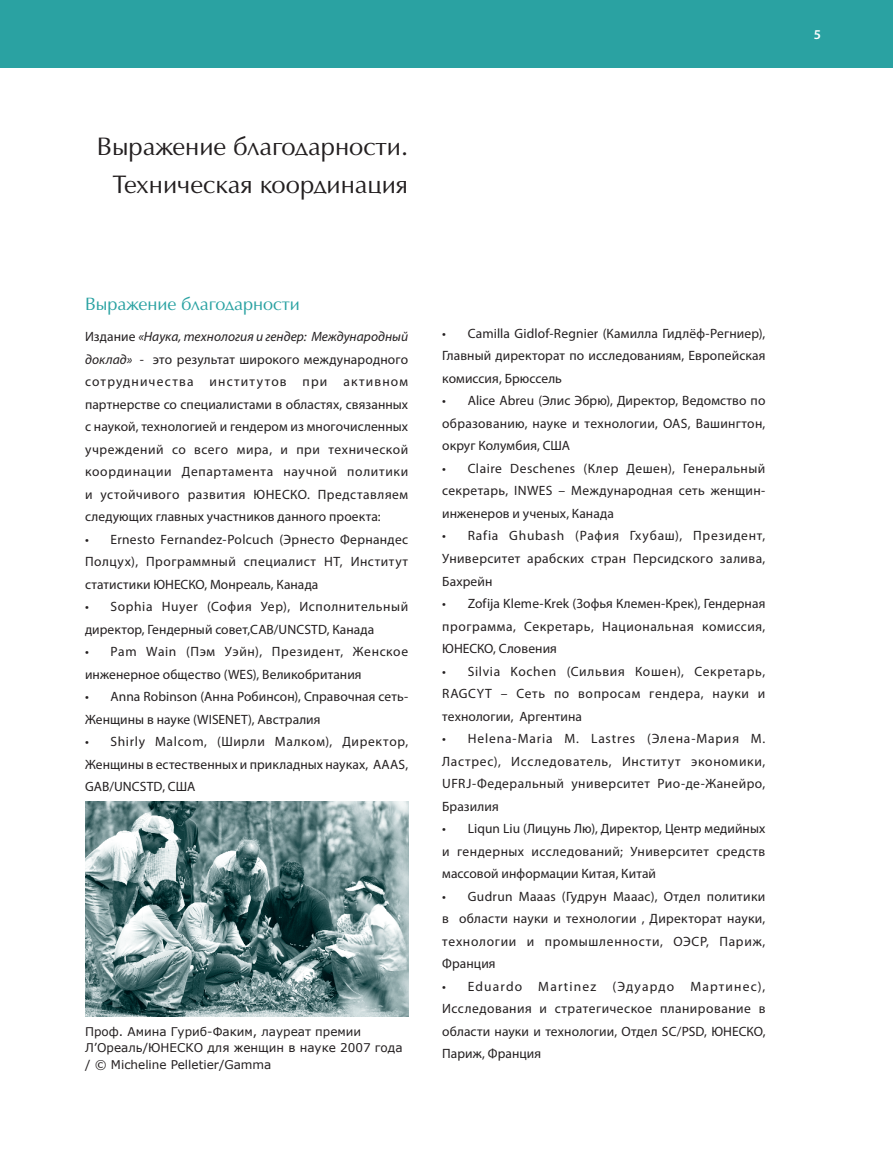
<style>
.page{position:relative;width:893px;height:1149px;background:#fff}
.page>*{position:absolute;margin:0;border:0;box-sizing:border-box;transform-origin:0 0}
.cb_titre_chapitre{font:25.5px/38.2px "AG Opus";color:#231f20;text-align:right}
.bfg_figure_titre_1{font:18px "AG Opus";color:#2aa2a2}
.ac_puces_enumeration{font:13.5px/22.5px "Myriad Pro";letter-spacing:.01em;color:#231f20;text-align:justify}
.bc_tableau_texte{font:12px/16.5px "Verdana";color:#231f20}
.s1{font-style:italic}
</style>
<div class="page">
<div style="left:0;top:0;width:893px;height:68px;background:#2aa2a2"></div>
<img style="left:85px;top:801px;width:323px;height:215px">
<p class="cb_titre_chapitre" style="left:97px;top:127px;width:313px">Выражение благодарности.<br>Техническая координация</p>
<p class="bfg_figure_titre_1" style="left:85px;top:293px;width:216px">Выражение благодарности</p>
<p class="ac_puces_enumeration" style="left:85px;top:325px;width:325px">Издание <span class="s1">«Наука, технология и гендер: Международный доклад»</span> - это результат широкого международного сотрудничества институтов при активном партнерстве со специалистами в областях, связанных с наукой, технологией и гендером из многочисленных учреждений со всего мира, и при технической координации Департамента научной политики и устойчивого развития ЮНЕСКО. Представляем следующих главных участников данного проекта:</p>
<p class="ac_puces_enumeration" style="left:85px;top:527px;width:325px;text-indent:26px">Ernesto Fernandez-Polcuch (Эрнесто Фернандес Полцух), Программный специалист НТ, Институт статистики ЮНЕСКО, Монреаль, Канада</p>
<p class="ac_puces_enumeration" style="left:85px;top:595px;width:325px;text-indent:26px">Sophia Huyer (София Уер), Исполнительный директор, Гендерный совет,CAB/UNCSTD, Канада</p>
<p class="ac_puces_enumeration" style="left:85px;top:640px;width:325px;text-indent:26px">Pam Wain (Пэм Уэйн), Президент, Женское инженерное общество (WES), Великобритания</p>
<p class="ac_puces_enumeration" style="left:85px;top:685px;width:325px;text-indent:26px">Anna Robinson (Анна Робинсон), Справочная сеть-<br>Женщины в науке (WISENET), Австралия</p>
<p class="ac_puces_enumeration" style="left:85px;top:730px;width:325px;text-indent:26px">Shirly Malcom, (Ширли Малком), Директор, Женщины в естественных и прикладных науках, AAAS, GAB/UNCSTD, США</p>
<p class="ac_puces_enumeration" style="left:85px;top:527px;width:5px">•</p>
<p class="ac_puces_enumeration" style="left:85px;top:595px;width:5px">•</p>
<p class="ac_puces_enumeration" style="left:85px;top:640px;width:5px">•</p>
<p class="ac_puces_enumeration" style="left:85px;top:685px;width:5px">•</p>
<p class="ac_puces_enumeration" style="left:85px;top:730px;width:5px">•</p>
<p class="bc_tableau_texte" style="left:85px;top:1022px;width:319px">Проф. Амина Гуриб-Факим, лауреат премии<br>Л’Ореаль/ЮНЕСКО для женщин в науке 2007 года / © Micheline Pelletier/Gamma</p>
<p class="ac_puces_enumeration" style="left:442px;top:322px;width:325px;text-indent:26px">Camilla Gidlof-Regnier (Камилла Гидлёф-Регниер), Главный директорат по исследованиям, Европейская комиссия, Брюссель</p>
<p class="ac_puces_enumeration" style="left:442px;top:389px;width:325px;text-indent:26px">Alice Abreu (Элис Эбрю), Директор, Ведомство по образованию, науке и технологии, OAS, Вашингтон, округ Колумбия, США</p>
<p class="ac_puces_enumeration" style="left:442px;top:457px;width:325px;text-indent:26px">Claire Deschenes (Клер Дешен), Генеральный секретарь, INWES – Международная сеть женщин&shy;инженеров и ученых, Канада</p>
<p class="ac_puces_enumeration" style="left:442px;top:524px;width:325px;text-indent:26px">Rafia Ghubash (Рафия Гхубаш), Президент, Университет арабских стран Персидского залива, Бахрейн</p>
<p class="ac_puces_enumeration" style="left:442px;top:592px;width:325px;text-indent:26px">Zofija Kleme-Krek (Зофья Клемен-Крек), Гендерная программа, Секретарь, Национальная комиссия, ЮНЕСКО, Словения</p>
<p class="ac_puces_enumeration" style="left:442px;top:659px;width:325px;text-indent:26px">Silvia Kochen (Сильвия Кошен), Секретарь, RAGCYT – Сеть по вопросам гендера, науки и технологии, Аргентина</p>
<p class="ac_puces_enumeration" style="left:442px;top:727px;width:325px;text-indent:26px">Helena-Maria M. Lastres (Элена-Мария М.<br>Ластрес), Исследователь, Институт экономики, UFRJ-Федеральный университет Рио-де-Жанейро, Бразилия</p>
<p class="ac_puces_enumeration" style="left:442px;top:817px;width:325px;text-indent:26px">Liqun Liu (Лицунь Лю), Директор, Центр медийных и гендерных исследований; Университет средств массовой информации Китая, Китай</p>
<p class="ac_puces_enumeration" style="left:442px;top:884px;width:325px;text-indent:26px">Gudrun Maaas (Гудрун Мааас), Отдел политики в области науки и технологии , Директорат науки, технологии и промышленности, ОЭСР, Париж, Франция</p>
<p class="ac_puces_enumeration" style="left:442px;top:974px;width:325px;text-indent:26px">Eduardo Martinez (Эдуардо Мартинес), Исследования и стратегическое планирование в области науки и технологии, Отдел SC/PSD, ЮНЕСКО, Париж, Франция</p>
<p class="ac_puces_enumeration" style="left:442px;top:322px;width:5px">•</p>
<p class="ac_puces_enumeration" style="left:442px;top:389px;width:5px">•</p>
<p class="ac_puces_enumeration" style="left:442px;top:457px;width:5px">•</p>
<p class="ac_puces_enumeration" style="left:442px;top:524px;width:5px">•</p>
<p class="ac_puces_enumeration" style="left:442px;top:592px;width:5px">•</p>
<p class="ac_puces_enumeration" style="left:442px;top:659px;width:5px">•</p>
<p class="ac_puces_enumeration" style="left:442px;top:727px;width:5px">•</p>
<p class="ac_puces_enumeration" style="left:442px;top:817px;width:5px">•</p>
<p class="ac_puces_enumeration" style="left:442px;top:884px;width:5px">•</p>
<p class="ac_puces_enumeration" style="left:442px;top:974px;width:5px">•</p>
</div>
